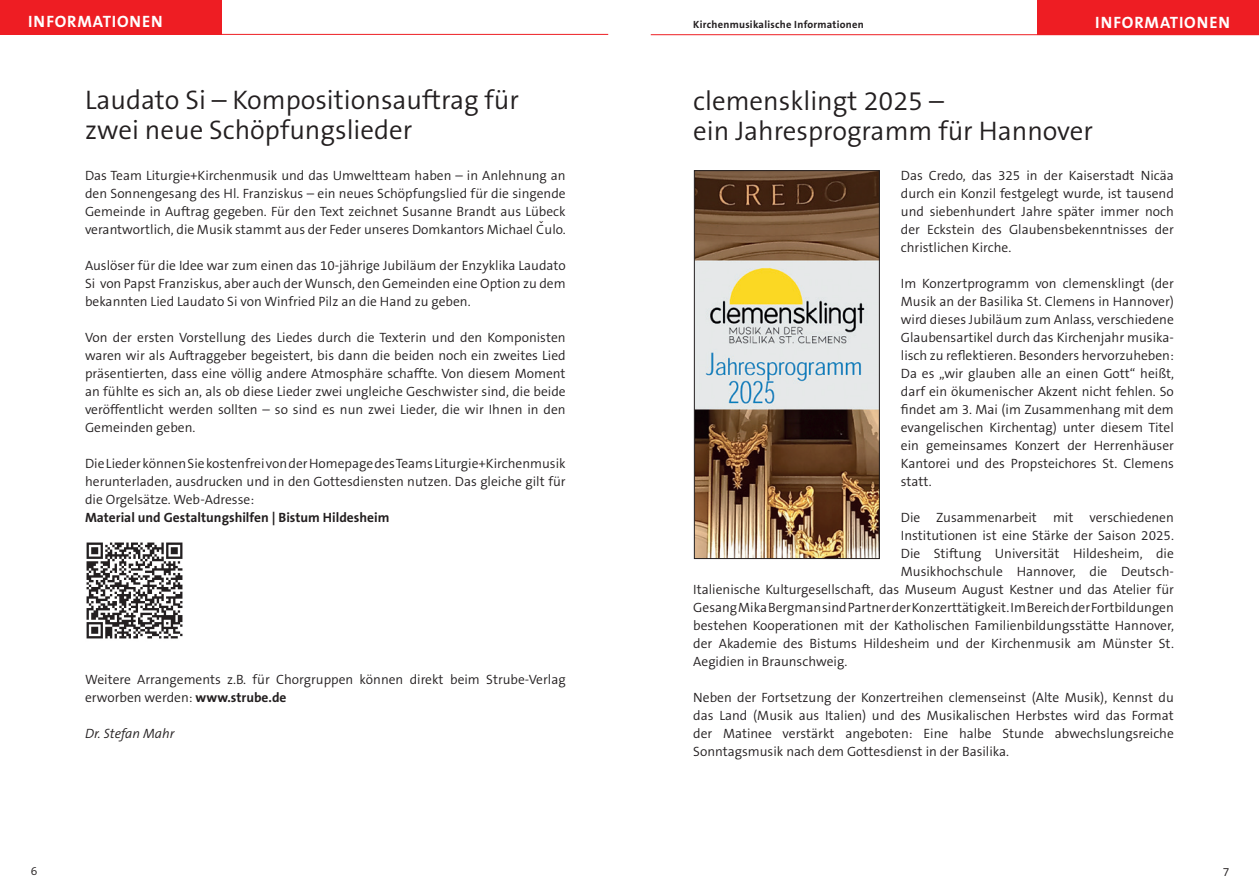
<style>
.page{position:relative;width:1259px;height:893px;background:#fff}
.page>*{position:absolute;margin:0;border:0;box-sizing:border-box;transform-origin:0 0}
.t1{font:300 27px/30px "The Sans B4";color:#231f20}
.t2{font:700 16.5px "The Sans B7";letter-spacing:.05em;color:#fff}
.t3{font:300 13.5px/18px "The Sans B4";color:#231f20;text-align:justify}
.t4{font:700 13.5px "The Sans B7";color:#231f20}
.t5{font:italic 300 13.5px "The Sans B4";color:#231f20}
.t6{font:300 12px "The Sans B4";color:#231f20}
.t7{font:700 10.5px "The Sans B7";letter-spacing:.025em;color:#231f20}
.s1{font-family:"The Sans B7";font-weight:700}
</style>
<div class="page">
<hr style="left:651px;top:34px;width:608px;height:1px;background:#ee1d23">
<hr style="left:0;top:34px;width:608px;height:1px;background:#ee1d23">
<div style="left:1037px;top:0;width:222px;height:35px;background:#ee1d23"></div>
<div style="left:0;top:0;width:221px;height:35px;background:#ee1d23"></div>
<img style="left:86px;top:542px;width:97px;height:97px">
<img style="left:696px;top:172px;width:181px;height:385px">
<div style="left:694px;top:170px;width:185px;height:389px;border:1px solid #231f20"></div>
<p class="t2" style="left:28px;top:13px;width:136px">INFORMATIONEN</p>
<p class="t2" style="left:1095px;top:13px;width:136px">INFORMATIONEN</p>
<p class="t7" style="left:693px;top:19px;width:172px">Kirchenmusikalische Informationen</p>
<h1 class="t1" style="left:85px;top:86px;width:435px">Laudato Si – Kompositionsauftrag für zwei neue Schöpfungslieder</h1>
<p class="t3" style="left:85px;top:167px;width:482px">Das Team Liturgie+Kirchenmusik und das Umweltteam haben – in Anlehnung an den Sonnengesang des Hl. Franziskus – ein neues Schöpfungslied für die singende Gemeinde in Auftrag gegeben. Für den Text zeichnet Susanne Brandt aus Lübeck verantwortlich, die Musik stammt aus der Feder unseres Domkantors Michael Cˇulo.</p>
<p class="t3" style="left:85px;top:257px;width:482px">Auslöser für die Idee war zum einen das 10-jährige Jubiläum der Enzyklika Laudato Si von Papst Franziskus, aber auch der Wunsch, den Gemeinden eine Option zu dem bekannten Lied Laudato Si von Winfried Pilz an die Hand zu geben.</p>
<p class="t3" style="left:85px;top:329px;width:482px">Von der ersten Vorstellung des Liedes durch die Texterin und den Komponisten waren wir als Auftraggeber begeistert, bis dann die beiden noch ein zweites Lied präsentierten, dass eine völlig andere Atmosphäre schaffte. Von diesem Moment an fühlte es sich an, als ob diese Lieder zwei ungleiche Geschwister sind, die beide veröffentlicht werden sollten – so sind es nun zwei Lieder, die wir Ihnen in den Gemeinden geben.</p>
<p class="t3" style="left:85px;top:455px;width:482px">Die Lieder können Sie kostenfrei von der Homepage des Teams Liturgie+Kirchenmusik herunterladen, ausdrucken und in den Gottesdiensten nutzen. Das gleiche gilt für die Orgelsätze. Web-Adresse:</p>
<p class="t4" style="left:85px;top:510px;width:306px">Material und Gestaltungshilfen | Bistum Hildesheim</p>
<p class="t3" style="left:85px;top:671px;width:482px">Weitere Arrangements z.B. für Chorgruppen können direkt beim Strube-Verlag erworben werden: <span class="s1">www.strube.de</span></p>
<p class="t5" style="left:85px;top:726px;width:91px">Dr. Stefan Mahr</p>
<p class="t6" style="left:31px;top:864px;width:8px">6</p>
<h1 class="t1" style="left:693px;top:87px;width:401px">clemensklingt 2025 –<br>ein Jahresprogramm für Hannover</h1>
<p class="t3" style="left:901px;top:167px;width:274px">Das Credo, das 325 in der Kaiserstadt Nicäa durch ein Konzil festgelegt wurde, ist tausend und siebenhundert Jahre später immer noch der Eckstein des Glaubensbekenntnisses der christlichen Kirche.</p>
<p class="t3" style="left:901px;top:275px;width:274px">Im Konzertprogramm von clemensklingt (der Musik an der Basilika St. Clemens in Hannover) wird dieses Jubiläum zum Anlass, verschiedene Glaubensartikel durch das Kirchenjahr musika&shy;lisch zu reflektieren. Besonders hervorzuheben:<br>Da es „wir glauben alle an einen Gott“ heißt, darf ein ökumenischer Akzent nicht fehlen. So findet am 3. Mai (im Zusammenhang mit dem evangelischen Kirchentag) unter diesem Titel ein gemeinsames Konzert der Herrenhäuser Kantorei und des Propsteichores St. Clemens statt.</p>
<p class="t3" style="left:901px;top:509px;width:274px">Die Zusammenarbeit mit verschiedenen</p>
<p class="t3" style="left:901px;top:527px;width:274px">Institutionen ist eine Stärke der Saison 2025.</p>
<p class="t3" style="left:901px;top:545px;width:274px">Die Stiftung Universität Hildesheim, die</p>
<p class="t3" style="left:901px;top:563px;width:274px">Musikhochschule Hannover, die Deutsch-</p>
<p class="t3" style="left:693px;top:581px;width:482px">Italienische Kulturgesellschaft, das Museum August Kestner und das Atelier für</p>
<p class="t3" style="left:693px;top:599px;width:482px">Gesang Mika Bergman sind Partner der Konzerttätigkeit. Im Bereich der Fortbildungen</p>
<p class="t3" style="left:693px;top:617px;width:482px">bestehen Kooperationen mit der Katholischen Familienbildungsstätte Hannover,</p>
<p class="t3" style="left:693px;top:635px;width:482px">der Akademie des Bistums Hildesheim und der Kirchenmusik am Münster St.</p>
<p class="t3" style="left:693px;top:653px;width:156px">Aegidien in Braunschweig.</p>
<p class="t3" style="left:693px;top:689px;width:482px">Neben der Fortsetzung der Konzertreihen clemenseinst (Alte Musik), Kennst du das Land (Musik aus Italien) und des Musikalischen Herbstes wird das Format der Matinee verstärkt angeboten: Eine halbe Stunde abwechslungsreiche Sonntagsmusik nach dem Gottesdienst in der Basilika.</p>
<p class="t6" style="left:1222px;top:865px;width:8px">7</p>
</div>
